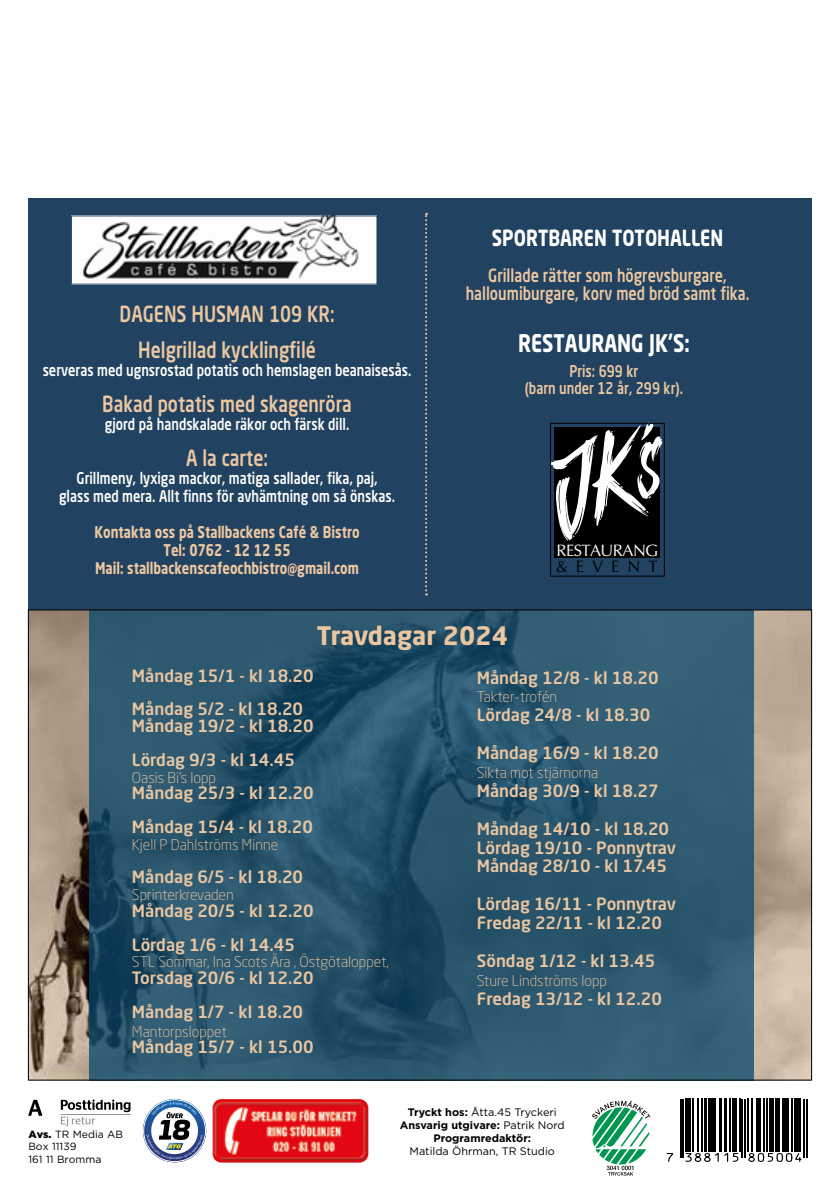
<style>
.page{position:relative;width:840px;height:1191px;background:#fff}
.page>*{position:absolute;margin:0;border:0;box-sizing:border-box;transform-origin:0 0}
.t1{font:25.8px "Iris UPC";letter-spacing:-.02em;color:#fff}
.t2{font:25.8px "Iris UPC";letter-spacing:.31em;color:#000}
.t3{font:700 25.2px "Neo Sans Pro";color:#ebc6a0}
.t4{font:700 24px "Neo Sans Pro";color:#fff;scale:.8 1}
.t5{font:500 22px/36px "Neo Sans Pro";color:#edc8a1;text-align:center;scale:.8 1}
.t6{font:700 22px "Neo Sans Pro";color:#fff;scale:.8 1}
.t7{font:500 18px/18px "Neo Sans Pro";color:#edc8a1;text-align:center;scale:.8 1}
.t8{font:500 16.8px/33.6px "Neo Sans Pro";color:#ebc6a0}
.t9{font:500 16px/18px "Neo Sans Pro";color:#fff;text-align:center;scale:.8 1}
.t10{font:700 16px/18px "Neo Sans Pro";color:#edc8a1;text-align:center;scale:.8 1}
.t11{font:500 16px/17px "Neo Sans Pro";color:#edc8a1;text-align:center;scale:.8 1}
.t12{font:300 14.6px "Neo Sans Pro";color:#ebc6a0}
.t13{font:700 10.8px/13px "Gotham";color:#000;text-align:center}
.t14{font:10.8px "Gotham";color:#000}
.t15{font:10.4px/12.2px "Gotham";color:#000}
.s1{font-weight:900}
.s2{font-weight:400}
</style>
<div class="page">
<img style="left:212px;top:1099px;width:156px;height:63px">
<div style="left:143px;top:1098px;width:63px;height:64px;border:9px solid #fff;border-radius:50%"></div>
<div style="left:143px;top:1099px;width:62px;height:62px;border:1px solid #fff;border-radius:50%"></div>
<svg style="left:146px;top:1101px;width:57px;height:58px"></svg>
<svg style="left:592px;top:1100px;width:58px;height:75px"></svg>
<svg style="left:61px;top:1099px;width:69px;height:27px"></svg>
<hr style="left:61px;top:1114px;width:70px;height:1px;background:#929292">
<svg style="left:28px;top:1099px;width:14px;height:16px"></svg>
<svg style="left:681px;top:1098px;width:127px;height:62px;fill:#000"></svg>
<hr style="left:679px;top:1098px;width:2px;height:59px;background:#000">
<hr style="left:682px;top:1098px;width:1px;height:59px;background:#000">
<div style="left:685px;top:1098px;width:5px;height:53px;background:#000"></div>
<hr style="left:691px;top:1098px;width:2px;height:53px;background:#000">
<hr style="left:697px;top:1098px;width:1px;height:53px;background:#000">
<hr style="left:701px;top:1098px;width:1px;height:53px;background:#000">
<hr style="left:703px;top:1098px;width:3px;height:53px;background:#000">
<div style="left:707px;top:1098px;width:5px;height:53px;background:#000"></div>
<hr style="left:713px;top:1098px;width:3px;height:53px;background:#000">
<hr style="left:718px;top:1098px;width:3px;height:53px;background:#000">
<hr style="left:724px;top:1098px;width:2px;height:53px;background:#000">
<hr style="left:729px;top:1098px;width:1px;height:53px;background:#000">
<hr style="left:732px;top:1098px;width:4px;height:53px;background:#000">
<hr style="left:738px;top:1098px;width:2px;height:53px;background:#000">
<hr style="left:741px;top:1098px;width:1px;height:59px;background:#000">
<hr style="left:744px;top:1098px;width:1px;height:59px;background:#000">
<hr style="left:746px;top:1098px;width:2px;height:53px;background:#000">
<hr style="left:750px;top:1098px;width:2px;height:53px;background:#000">
<hr style="left:756px;top:1098px;width:4px;height:53px;background:#000">
<hr style="left:762px;top:1098px;width:2px;height:53px;background:#000">
<hr style="left:765px;top:1098px;width:1px;height:53px;background:#000">
<hr style="left:769px;top:1098px;width:4px;height:53px;background:#000">
<svg style="left:774px;top:1098px;width:4px;height:53px"></svg>
<hr style="left:781px;top:1098px;width:1px;height:53px;background:#000">
<hr style="left:784px;top:1098px;width:4px;height:53px;background:#000">
<hr style="left:791px;top:1098px;width:1px;height:53px;background:#000">
<hr style="left:793px;top:1098px;width:2px;height:53px;background:#000">
<hr style="left:796px;top:1098px;width:4px;height:53px;background:#000">
<hr style="left:803px;top:1098px;width:1px;height:59px;background:#000">
<hr style="left:805px;top:1098px;width:2px;height:59px;background:#000">
<svg style="left:666px;top:1152px;width:135px;height:10px"></svg>
<div style="left:28px;top:198px;width:783px;height:411px;background:#214260"></div>
<img style="left:73px;top:218px;width:302px;height:64px">
<svg style="left:425px;top:213px;width:2px;height:382px"></svg>
<div style="left:554px;top:427px;width:106px;height:131px;background:#000"></div>
<svg style="left:550px;top:422px;width:112px;height:118px"></svg>
<div style="left:549px;top:423px;width:115px;height:153px;border:1px solid #000"></div>
<img style="left:30px;top:611px;width:779px;height:467px">
<svg style="left:89px;top:611px;width:664px;height:467px;background:#29556d"></svg>
<h3 class="t5" style="left:120px;top:295px;width:270px">DAGENS HUSMAN 109 KR:<br>Helgrillad kycklingfilé</h3>
<p class="t9" style="left:43px;top:361px;width:462px">serveras med ugnsrostad potatis och hemslagen beanaisesås.</p>
<h3 class="t5" style="left:102px;top:385px;width:313px">Bakad potatis med skagenröra</h3>
<p class="t9" style="left:105px;top:415px;width:307px">gjord på handskalade räkor och färsk dill.</p>
<h3 class="t5" style="left:186px;top:439px;width:104px">A la carte:</h3>
<p class="t9" style="left:59px;top:469px;width:421px">Grillmeny, lyxiga mackor, matiga sallader, fika, paj,<br>glass med mera. Allt finns för avhämtning om så önskas.</p>
<p class="t10" style="left:94px;top:523px;width:333px">Kontakta oss på Stallbackens Café &amp; Bistro<br>Tel: 0762 - 12 12 55<br>Mail: stallbackenscafeochbistro@gmail.com</p>
<h3 class="t6" style="left:491px;top:223px;width:290px">SPORTBAREN TOTOHALLEN</h3>
<p class="t7" style="left:465px;top:265px;width:356px">Grillade rätter som högrevsburgare, halloumiburgare, korv med bröd samt fika.</p>
<h3 class="t4" style="left:517px;top:328px;width:216px">RESTAURANG JK’S:</h3>
<p class="t11" style="left:524px;top:362px;width:199px">Pris: 699 kr<br>(barn under 12 år, 299 kr).</p>
<h1 class="t1" style="left:556px;top:531px;width:103px">RESTAURANG</h1>
<h1 class="t2" style="left:555px;top:547px;width:103px">&amp;EVENT</h1>
<h2 class="t3" style="left:316px;top:619px;width:193px">Travdagar 2024</h2>
<p class="t8" style="left:132px;top:658px;width:183px">Måndag 15/1 - kl 18.20<br>Måndag 5/2 - kl 18.20</p>
<p class="t8" style="left:132px;top:709px;width:183px">Måndag 19/2 - kl 18.20<br>Lördag 9/3 - kl 14.45</p>
<p class="t12" style="left:132px;top:768px;width:85px">Oasis Bi’s lopp</p>
<p class="t8" style="left:132px;top:776px;width:183px">Måndag 25/3 - kl 12.20<br>Måndag 15/4 - kl 18.20</p>
<p class="t12" style="left:132px;top:836px;width:148px">Kjell P Dahlströms Minne</p>
<p class="t8" style="left:132px;top:860px;width:173px">Måndag 6/5 - kl 18.20</p>
<p class="t12" style="left:132px;top:886px;width:103px">Sprinterkrevaden</p>
<p class="t8" style="left:132px;top:893px;width:183px">Måndag 20/5 - kl 12.20<br>Lördag 1/6 - kl 14.45</p>
<p class="t12" style="left:132px;top:953px;width:258px">STL Sommar, Ina Scots Ära , Östgötaloppet,</p>
<p class="t8" style="left:132px;top:960px;width:183px">Torsdag 20/6 - kl 12.20<br>Måndag 1/7 - kl 18.20</p>
<p class="t12" style="left:132px;top:1022px;width:96px">Mantorpsloppet</p>
<p class="t8" style="left:132px;top:1030px;width:183px">Måndag 15/7 - kl 15.00</p>
<p class="t8" style="left:476px;top:660px;width:183px">Måndag 12/8 - kl 18.20</p>
<p class="t12" style="left:476px;top:688px;width:82px">Takter-trofén</p>
<p class="t8" style="left:476px;top:698px;width:175px">Lördag 24/8 - kl 18.30</p>
<p class="t8" style="left:476px;top:735px;width:183px">Måndag 16/9 - kl 18.20</p>
<p class="t12" style="left:476px;top:764px;width:123px">Sikta mot stjärnorna</p>
<p class="t8" style="left:476px;top:773px;width:183px">Måndag 30/9 - kl 18.27</p>
<p class="t8" style="left:476px;top:818px;width:200px;line-height:18.8px">Måndag 14/10 - kl 18.20<br>Lördag 19/10 - Ponnytrav<br>Måndag 28/10 - kl 17.45</p>
<p class="t8" style="left:476px;top:894px;width:200px;line-height:18.8px">Lördag 16/11 - Ponnytrav<br>Fredag 22/11 - kl 12.20</p>
<p class="t8" style="left:476px;top:943px;width:180px">Söndag 1/12 - kl 13.45</p>
<p class="t12" style="left:476px;top:971px;width:131px">Sture Lindströms lopp</p>
<p class="t8" style="left:476px;top:981px;width:187px">Fredag 13/12 - kl 12.20</p>
<p class="t15" style="left:28px;top:1128px;width:96px"><span class="s1">Avs.</span> TR Media AB<br>Box 11139<br>161 11 Bromma</p>
<p class="t13" style="left:399px;top:1105px;width:166px">Tryckt hos: <span class="s2">Åtta.45 Tryckeri<br></span>Ansvarig utgivare: <span class="s2">Patrik Nord<br></span>Programredaktör:</p>
<p class="t14" style="left:409px;top:1144px;width:147px">Matilda Öhrman, TR Studio</p>
</div>
